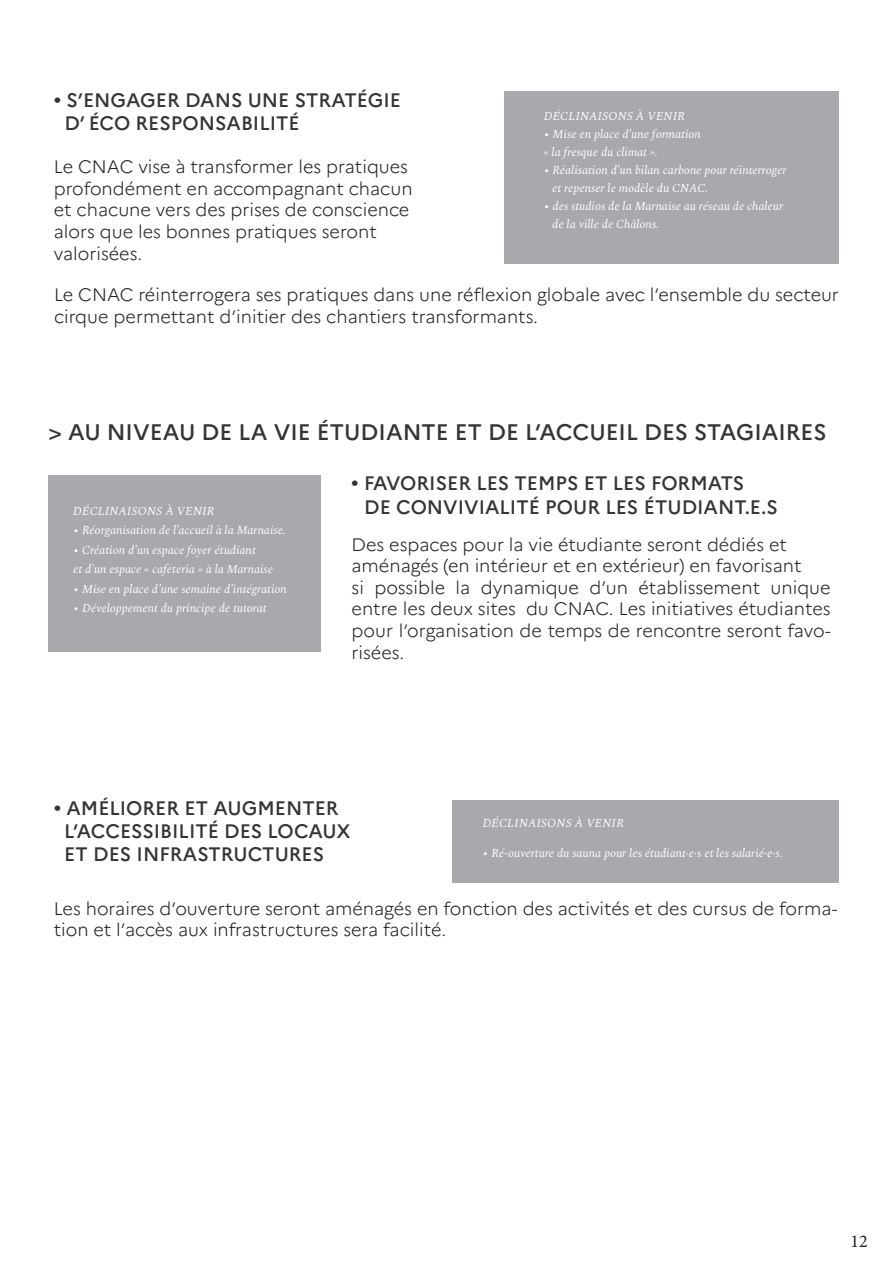
<style>
.page{position:relative;width:893px;height:1263px;background:#fff}
.page>*{position:absolute;margin:0;border:0;box-sizing:border-box;transform-origin:0 0}
.t1{font:500 22.5px "Marianne";color:#343537}
.t2{font:500 19.5px "Marianne";color:#343537}
.t3{font:300 18px/21.6px "Marianne";color:#231f20}
.t4{font:18px "Minion Pro";color:#231f20}
.t5{font:italic 12px/18px "Spectral";color:#fff}
</style>
<div class="page">
<div style="left:49px;top:476px;width:272px;height:176px;background:#a8a9ad"></div>
<div style="left:453px;top:800px;width:386px;height:82px;background:#a8a9ad"></div>
<div style="left:504px;top:92px;width:335px;height:172px;background:#a8a9ad"></div>
<p class="t2" style="left:54px;top:88px;width:349px">• S’ENGAGER DANS UNE STRATÉGIE</p>
<p class="t2" style="left:64px;top:111px;width:237px">D’ ÉCO RESPONSABILITÉ</p>
<p class="t3" style="left:54px;top:156px;width:356px">Le CNAC vise à transformer les pratiques</p>
<p class="t3" style="left:54px;top:178px;width:360px">profondément en accompagnant chacun</p>
<p class="t3" style="left:54px;top:199px;width:357px">et chacune vers des prises de conscience</p>
<p class="t3" style="left:54px;top:221px;width:324px">alors que les bonnes pratiques seront</p>
<p class="t3" style="left:54px;top:242px;width:90px">valorisées.</p>
<p class="t5" style="left:544px;top:106px;width:143px">DÉCLINAISONS À VENIR</p>
<p class="t5" style="left:544px;top:124px;width:159px">• Mise en place d’une formation</p>
<p class="t5" style="left:544px;top:142px;width:116px">« la fresque du climat ».</p>
<p class="t5" style="left:552px;top:160px;width:236px;text-indent:-9px">• Réalisation d’un bilan carbone pour réinterroger et repenser le modèle du CNAC.</p>
<p class="t5" style="left:552px;top:196px;width:232px;text-indent:-9px">• des studios de la Marnaise au réseau de chaleur de la ville de Châlons.</p>
<p class="t3" style="left:54px;top:284px;width:786px">Le CNAC réinterrogera ses pratiques dans une réflexion globale avec l’ensemble du secteur cirque permettant d’initier des chantiers transformants.</p>
<p class="t1" style="left:49px;top:419px;width:780px">&gt; AU NIVEAU DE LA VIE ÉTUDIANTE ET DE L’ACCUEIL DES STAGIAIRES</p>
<p class="t5" style="left:73px;top:501px;width:143px">DÉCLINAISONS À VENIR</p>
<p class="t5" style="left:73px;top:521px;width:214px">• Réorganisation de l’accueil à la Marnaise.</p>
<p class="t5" style="left:73px;top:540px;width:184px">• Création d’un espace foyer étudiant</p>
<p class="t5" style="left:73px;top:560px;width:201px">et d’un espace « cafeteria » à la Marnaise</p>
<p class="t5" style="left:73px;top:579px;width:215px">• Mise en place d’une semaine d’intégration</p>
<p class="t5" style="left:73px;top:599px;width:195px">• Développement du principe de tutorat</p>
<p class="t2" style="left:351px;top:471px;width:394px">• FAVORISER LES TEMPS ET LES FORMATS</p>
<p class="t2" style="left:364px;top:495px;width:415px">DE CONVIVIALITÉ POUR LES ÉTUDIANT.E.S</p>
<p class="t3" style="left:352px;top:533px;width:437px">Des espaces pour la vie étudiante seront dédiés et</p>
<p class="t3" style="left:352px;top:555px;width:451px">aménagés (en intérieur et en extérieur) en favorisant</p>
<p class="t3" style="left:352px;top:576px;width:481px;text-align:justify">si possible la dynamique d’un établissement unique entre les deux sites du CNAC. Les initiatives étudiantes pour l’organisation de temps de rencontre seront favo&shy;risées.</p>
<p class="t2" style="left:54px;top:796px;width:286px">• AMÉLIORER ET AUGMENTER</p>
<p class="t2" style="left:64px;top:819px;width:288px">L’ACCESSIBILITÉ DES LOCAUX</p>
<p class="t2" style="left:64px;top:842px;width:261px">ET DES INFRASTRUCTURES</p>
<p class="t5" style="left:483px;top:813px;width:143px">DÉCLINAISONS À VENIR</p>
<p class="t5" style="left:483px;top:843px;width:301px">• Ré-ouverture du sauna pour les étudiant·e·s et les salarié·e·s.</p>
<p class="t3" style="left:54px;top:897px;width:785px">Les horaires d’ouverture seront aménagés en fonction des activités et des cursus de forma&shy;tion et l’accès aux infrastructures sera facilité.</p>
<p class="t4" style="left:850px;top:1229px;width:19px">12</p>
</div>
